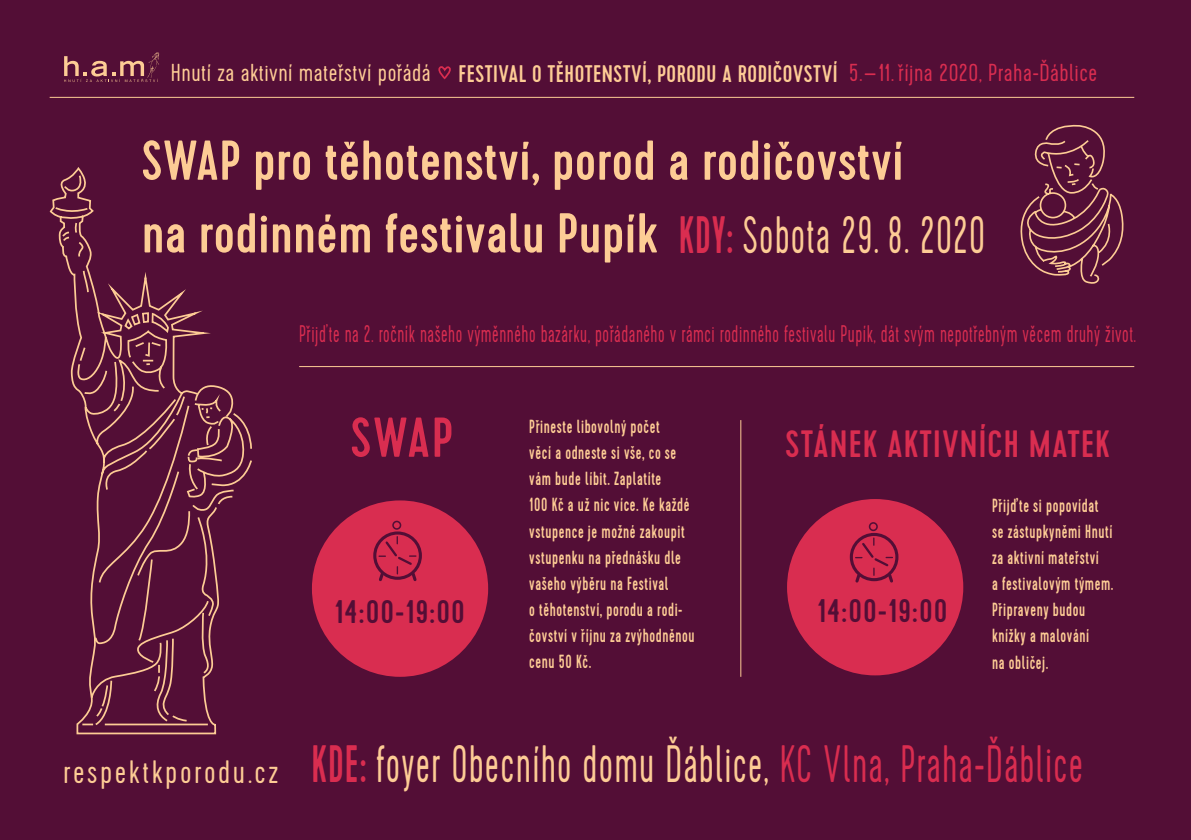
<style>
.page{position:relative;width:1191px;height:840px;background:#fff}
.page>*{position:absolute;margin:0;border:0;box-sizing:border-box;transform-origin:0 0}
.t1{font:500 56px/72.6px "Cervo";letter-spacing:.01em;color:#fdcc95}
.t2{font:500 56px "Cervo";color:#d92d50}
.t3{font:300 52.4px "Cervo";letter-spacing:.03em;color:#fdcc95;scale:.76 1}
.t4{font:500 38px "Cervo";letter-spacing:.03em;color:#d92d50}
.t5{font:500 32.6px "Cervo";letter-spacing:.03em;color:#530e36}
.t6{font:300 32.4px "Cervo";letter-spacing:.08em;color:#fdcc95}
.t7{font:300 24.6px "Cervo";letter-spacing:.02em;color:#fdcc95}
.t8{font:300 24.6px "Cervo";letter-spacing:.02em;color:#d92d50}
.t9{font:300 24px "Cervo";letter-spacing:.03em;color:#d92d50;scale:.76 1}
.t10{font:500 24px "Cervo";letter-spacing:.02em;color:#fdcc95}
.t11{font:500 19px/26px "Cervo";letter-spacing:.04em;color:#fdcc95;scale:.79 1}
.s1{font-size:52.4px;color:#d92d50}
.s2{font-weight:300;font-size:52.4px}
.s3{font-weight:500;color:#d92d50}
.s4{color:#d92d50}
</style>
<div class="page">
<div style="left:0;top:0;width:1191px;height:839px;background:#530e36"></div>
<svg style="left:438px;top:66px;width:13px;height:14px"></svg>
<svg style="left:64px;top:52px;width:95px;height:30px"></svg>
<hr style="left:50px;top:97px;width:1084px;height:1px;background:#fdcc95">
<div style="left:312px;top:500px;width:176px;height:176px;background:#d92d50;border-radius:50%"></div>
<div style="left:373px;top:531px;width:49px;height:48px;border:3px solid #530e36;border-radius:50%"></div>
<div style="left:392px;top:520px;width:9px;height:9px;border:2px solid #530e36;border-radius:50%"></div>
<svg style="left:376px;top:536px;width:43px;height:46px"></svg>
<hr style="left:299px;top:366px;width:835px;height:1px;background:#fdcc95">
<div style="left:787px;top:498px;width:176px;height:177px;background:#d92d50;border-radius:50%"></div>
<div style="left:849px;top:532px;width:49px;height:49px;border:3px solid #530e36;border-radius:50%"></div>
<div style="left:868px;top:522px;width:10px;height:9px;border:2px solid #530e36;border-radius:50%"></div>
<svg style="left:853px;top:538px;width:42px;height:45px"></svg>
<hr style="left:740px;top:420px;width:1px;height:256px;background:#fdcc95">
<svg style="left:49px;top:168px;width:170px;height:566px"></svg>
<svg style="left:186px;top:380px;width:66px;height:125px"></svg>
<svg style="left:1020px;top:124px;width:104px;height:160px"></svg>
<p class="t7" style="left:171px;top:59px;width:261px">Hnutí za aktivní mateřství pořádá</p>
<p class="t10" style="left:458px;top:60px;width:381px">FESTIVAL O TĚHOTENSTVÍ, PORODU A RODIČOVSTVÍ</p>
<p class="t8" style="left:849px;top:59px;width:250px">5.–11. října 2020, Praha-Ďáblice</p>
<p class="t1" style="left:142px;top:125px;width:845px">SWAP pro těhotenství, porod a rodičovství<br>na rodinném festivalu Pupík <span class="s1">KDY:</span> <span class="s2">Sobota 29. 8. 2020</span></p>
<p class="t9" style="left:299px;top:320px;width:1102px">Přijďte na 2. ročník našeho výměnného bazárku, pořádaného v rámci rodinného festivalu Pupík, dát svým nepotřebným věcem druhý život.</p>
<p class="t6" style="left:63px;top:753px;width:217px">respektkporodu.cz</p>
<p class="t2" style="left:351px;top:404px;width:104px">SWAP</p>
<p class="t5" style="left:334px;top:592px;width:132px">14:00-19:00</p>
<p class="t11" style="left:529px;top:414px;width:211px">Přineste libovolný počet<br>věcí a odneste si vše, co se vám bude líbit. Zaplatíte<br>100 Kč a už nic více. Ke každé vstupence je možné zakoupit vstupenku na přednášku dle vašeho výběru na Festival<br>o těhotenství, porodu a rodi&shy;čovství v říjnu za zvýhodněnou cenu 50 Kč.</p>
<p class="t4" style="left:785px;top:421px;width:326px">STÁNEK AKTIVNÍCH MATEK</p>
<p class="t5" style="left:817px;top:590px;width:132px">14:00-19:00</p>
<p class="t11" style="left:992px;top:493px;width:155px">Přijďte si popovídat se zástupkyněmi Hnutí za aktivní mateřství<br>a festivalovým týmem.<br>Připraveny budou knížky a malování<br>na obličej.</p>
<p class="t3" style="left:311px;top:734px;width:1016px"><span class="s3">KDE:</span> foyer Obecního domu Ďáblice, <span class="s4">KC Vlna, Praha-Ďáblice</span></p>
</div>
